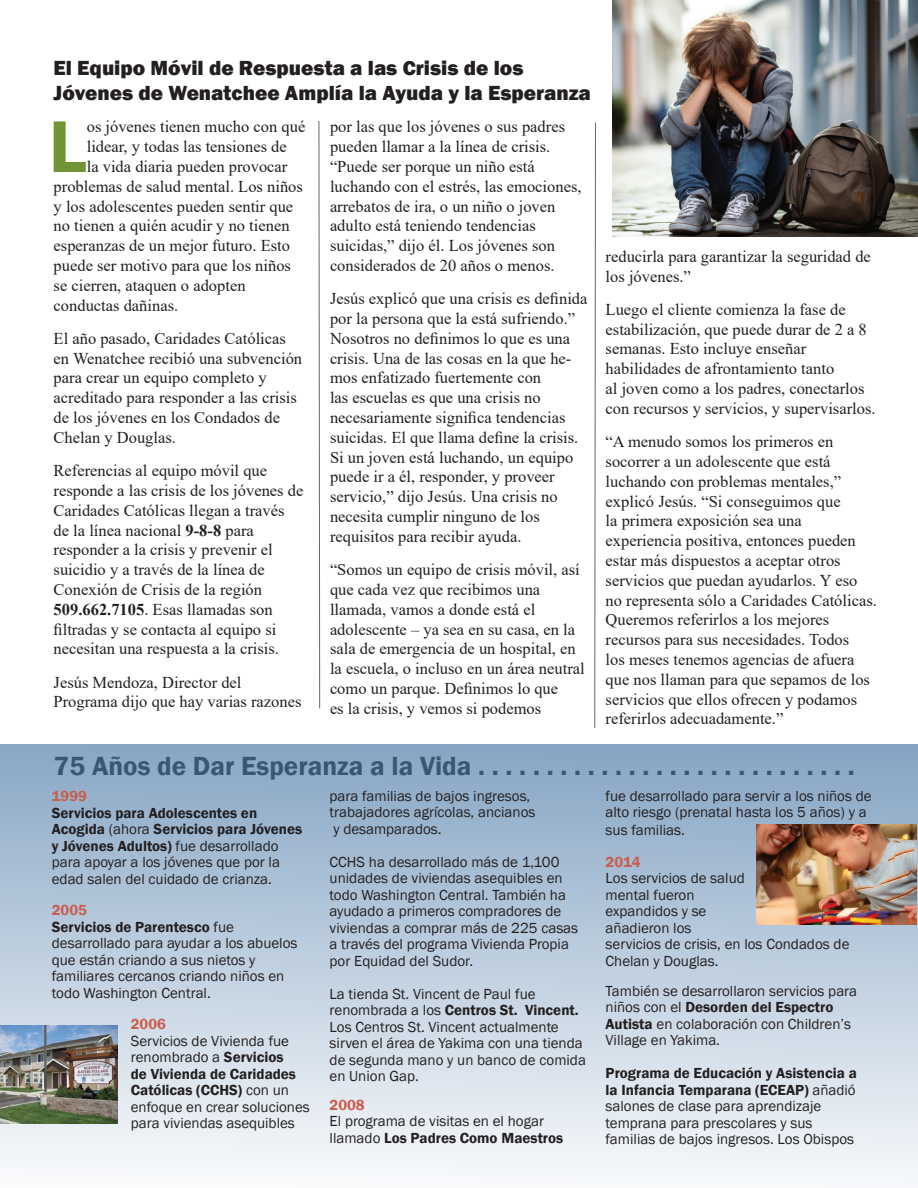
<style>
.page{position:relative;width:918px;height:1188px;background:#fff}
.page>*{position:absolute;margin:0;border:0;box-sizing:border-box;transform-origin:0 0}
.t1{font:600 75.9px "Franklin Gothic";color:#719534}
.t2{font:600 27px "Franklin Gothic";color:#395675}
.t3{font:800 21px/25.2px "Franklin Gothic";color:#231f20}
.t4{font:16.5px/19.8px "Times New Roman";color:#231f20}
.t5{font:15px/16.5px "Franklin Gothic";color:#231f20}
.t6{font:600 15px "Franklin Gothic";color:#ca5c4b}
.s1{font-weight:700}
.s2{font-weight:600}
.s3{font-weight:600;color:#ca5c4b}
</style>
<div class="page">
<div style="left:0;top:744px;width:918px;height:444px;background:linear-gradient(to bottom,#87a5c3,#f9fafc)"></div>
<img style="left:757px;top:824px;width:159px;height:101px">
<img style="left:0;top:1025px;width:117px;height:98px">
<img style="left:612px;top:0;width:306px;height:237px">
<svg style="left:318px;top:121px;width:2px;height:588px"></svg>
<svg style="left:594px;top:122px;width:2px;height:606px"></svg>
<p class="t3" style="left:54px;top:55px;width:539px">El Equipo Móvil de Respuesta a las Crisis de los<br>Jóvenes de Wenatchee Amplía la Ayuda y la Esperanza</p>
<h1 class="t1" style="left:49px;top:100px;width:40px">L</h1>
<p class="t4" style="left:87px;top:116px;width:220px">os jóvenes tienen mucho con qué</p>
<p class="t4" style="left:330px;top:116px;width:253px">por las que los jóvenes o sus padres pueden llamar a la línea de crisis. “Puede ser porque un niño está luchando con el estrés, las emociones, arrebatos de ira, o un niño o joven adulto está teniendo tendencias suicidas,” dijo él. Los jóvenes son considerados de 20 años o menos.</p>
<p class="t4" style="left:330px;top:288px;width:259px">Jesús explicó que una crisis es definida por la persona que la está sufriendo.” Nosotros no definimos lo que es una crisis. Una de las cosas en la que he&shy;mos enfatizado fuertemente con<br>las escuelas es que una crisis no necesariamente significa tendencias suicidas. El que llama define la crisis.<br>Si un joven está luchando, un equipo puede ir a él, responder, y proveer servicio,” dijo Jesús. Una crisis no necesita cumplir ninguno de los requisitos para recibir ayuda.</p>
<p class="t4" style="left:330px;top:559px;width:256px">“Somos un equipo de crisis móvil, así que cada vez que recibimos una llamada, vamos a donde está el adolescente – ya sea en su casa, en la sala de emergencia de un hospital, en la escuela, o incluso en un área neutral como un parque. Definimos lo que<br>es la crisis, y vemos si podemos</p>
<p class="t4" style="left:87px;top:136px;width:202px">lidear, y todas las tensiones de</p>
<p class="t4" style="left:87px;top:156px;width:202px">la vida diaria pueden provocar</p>
<p class="t4" style="left:54px;top:176px;width:251px">problemas de salud mental. Los niños</p>
<p class="t4" style="left:54px;top:196px;width:241px">y los adolescentes pueden sentir que</p>
<p class="t4" style="left:54px;top:215px;width:237px">no tienen a quién acudir y no tienen</p>
<p class="t4" style="left:54px;top:235px;width:238px">esperanzas de un mejor futuro. Esto</p>
<p class="t4" style="left:54px;top:255px;width:239px">puede ser motivo para que los niños</p>
<p class="t4" style="left:54px;top:275px;width:193px">se cierren, ataquen o adopten</p>
<p class="t4" style="left:54px;top:295px;width:126px">conductas dañinas.</p>
<p class="t4" style="left:54px;top:328px;width:250px">El año pasado, Caridades Católicas en Wenatchee recibió una subvención para crear un equipo completo y acreditado para responder a las crisis de los jóvenes en los Condados de<br>Chelan y Douglas.</p>
<p class="t4" style="left:54px;top:460px;width:251px">Referencias al equipo móvil que responde a las crisis de los jóvenes de Caridades Católicas llegan a través de la línea nacional <span class="s1">9-8-8</span> para responder a la crisis y prevenir el suicidio y a través de la línea de Conexión de Crisis de la región <span class="s1">509.662.7105</span>. Esas llamadas son filtradas y se contacta al equipo si necesitan una respuesta a la crisis.</p>
<p class="t4" style="left:54px;top:672px;width:249px">Jesús Mendoza, Director del<br>Programa dijo que hay varias razones</p>
<p class="t4" style="left:606px;top:246px;width:267px">reducirla para garantizar la seguridad de los jóvenes.”</p>
<p class="t4" style="left:606px;top:299px;width:271px">Luego el cliente comienza la fase de estabilización, que puede durar de 2 a 8 semanas. Esto incluye enseñar habilidades de afrontamiento tanto<br>al joven como a los padres, conectarlos con recursos y servicios, y supervisarlos.</p>
<p class="t4" style="left:606px;top:431px;width:273px">“A menudo somos los primeros en socorrer a un adolescente que está luchando con problemas mentales,” explicó Jesús. “Si conseguimos que<br>la primera exposición sea una experiencia positiva, entonces pueden estar más dispuestos a aceptar otros servicios que puedan ayudarlos. Y eso no representa sólo a Caridades Católicas.<br>Queremos referirlos a los mejores recursos para sus necesidades. Todos<br>los meses tenemos agencias de afuera que nos llaman para que sepamos de los servicios que ellos ofrecen y podamos referirlos adecuadamente.”</p>
<h2 class="t2" style="left:54px;top:749px;width:803px">75 Años de Dar Esperanza a la Vida . . . . . . . . . . . . . . . . . . . . . . . . . . . .</h2>
<p class="t6" style="left:52px;top:787px;width:37px">1999</p>
<p class="t5" style="left:52px;top:805px;width:252px"><span class="s2">Servicios para Adolescentes en Acogida</span> (ahora <span class="s2">Servicios para Jóvenes y Jóvenes Adultos)</span> fue desarrollado para apoyar a los jóvenes que por la edad salen del cuidado de crianza.</p>
<p class="t5" style="left:52px;top:902px;width:247px"><span class="s3">2005<br></span><span class="s2">Servicios de Parentesco</span> fue desarrollado para ayudar a los abuelos que están criando a sus nietos y familiares cercanos criando niños en todo Washington Central.</p>
<p class="t6" style="left:131px;top:1015px;width:37px">2006</p>
<p class="t5" style="left:131px;top:1033px;width:181px">Servicios de Vivienda fue renombrado a <span class="s2">Servicios<br>de Vivienda de Caridades<br>Católicas (CCHS)</span> con un enfoque en crear soluciones para viviendas asequibles</p>
<p class="t5" style="left:330px;top:788px;width:207px">para familias de bajos ingresos, trabajadores agrícolas, ancianos y desamparados.</p>
<p class="t5" style="left:330px;top:854px;width:250px">CCHS ha desarrollado más de 1,100 unidades de viviendas asequibles en todo Washington Central. También ha ayudado a primeros compradores de viviendas a comprar más de 225 casas a través del programa Vivienda Propia por Equidad del Sudor.</p>
<p class="t5" style="left:330px;top:986px;width:258px">La tienda St. Vincent de Paul fue renombrada a los <span class="s2">Centros St. Vincent.<br></span>Los Centros St. Vincent actualmente sirven el área de Yakima con una tienda de segunda mano y un banco de comida en Union Gap.</p>
<p class="t6" style="left:330px;top:1095px;width:37px">2008</p>
<p class="t5" style="left:330px;top:1113px;width:235px">El programa de visitas en el hogar llamado <span class="s2">Los Padres Como Maestros</span></p>
<p class="t5" style="left:606px;top:788px;width:268px">fue desarrollado para servir a los niños de alto riesgo (prenatal hasta los 5 años) y a</p>
<p class="t5" style="left:606px;top:822px;width:81px">sus familias.</p>
<p class="t6" style="left:606px;top:852px;width:37px">2014</p>
<p class="t5" style="left:606px;top:870px;width:245px">Los servicios de salud<br>mental fueron<br>expandidos y se<br>añadieron los<br>servicios de crisis, en los Condados de<br>Chelan y Douglas.</p>
<p class="t5" style="left:606px;top:983px;width:253px">También se desarrollaron servicios para niños con el <span class="s2">Desorden del Espectro Autista</span> en colaboración con Children’s Village en Yakima.</p>
<p class="t5" style="left:606px;top:1065px;width:253px"><span class="s2">Programa de Educación y Asistencia a la Infancia Temparana (ECEAP)</span> añadió salones de clase para aprendizaje temprana para prescolares y sus familias de bajos ingresos. Los Obispos</p>
</div>
